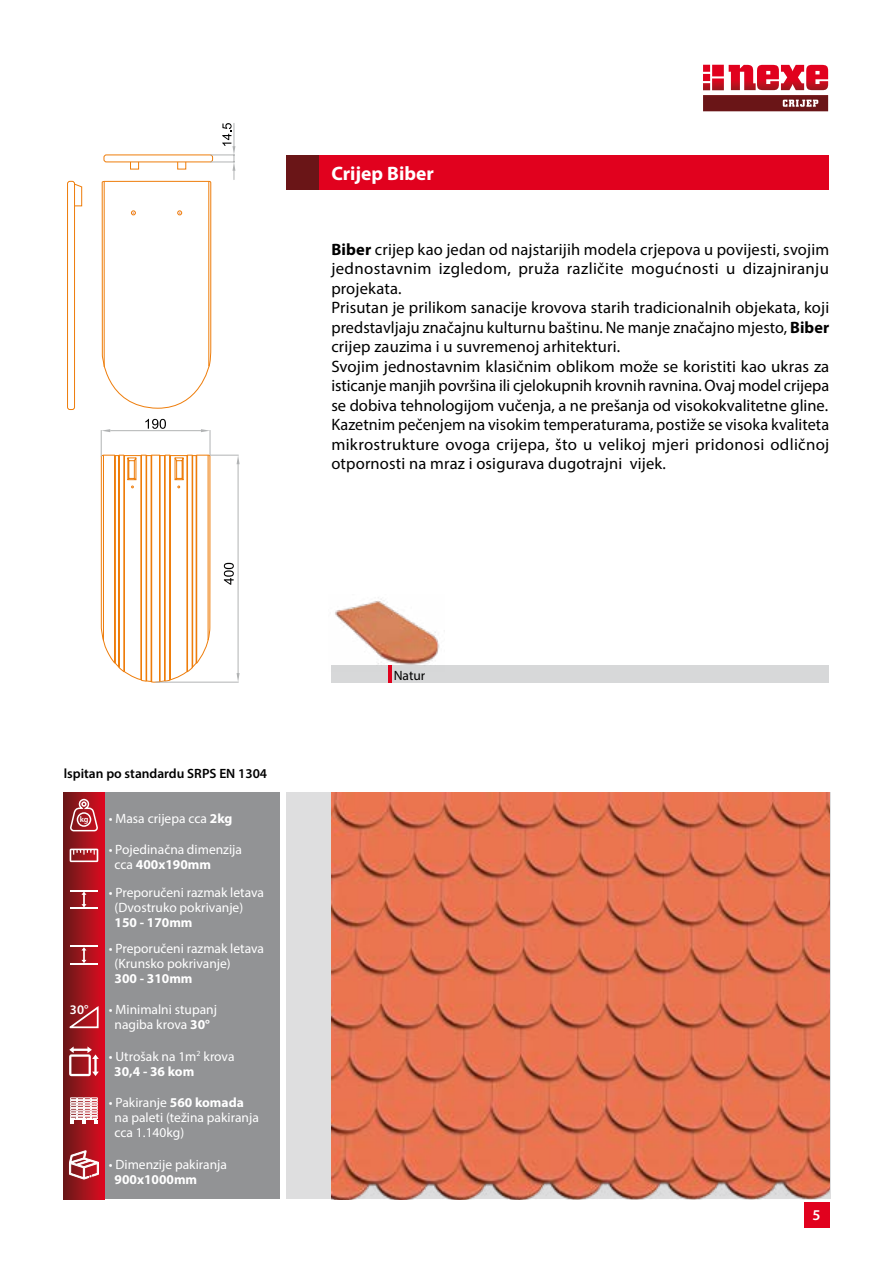
<style>
.page{position:relative;width:893px;height:1263px;background:#fff}
.page>*{position:absolute;margin:0;border:0;box-sizing:border-box;transform-origin:0 0}
.t1{font:700 19.5px "Myriad Pro";color:#fff}
.t2{font:16.5px/19.5px "Myriad Pro";letter-spacing:.005em;color:#000}
.t3{font:600 15px "Myriad Pro";color:#fff}
.t4{font:13.5px/15px "Myriad Pro";color:#fff}
.t5{font:600 13.5px "Myriad Pro";color:#000}
.t6{font:700 13.5px "Myriad Pro";color:#fff}
.t7{font:13.5px "Myriad Pro";color:#000}
.t8{font:600 13.2px "Myriad Pro";color:#fff}
.t9{font:600 8.25px "Myriad Pro";color:#fff}
.s1{font-weight:700}
</style>
<div class="page">
<div style="left:286px;top:793px;width:544px;height:406px;background:#dededf"></div>
<div style="left:286px;top:155px;width:33px;height:34px;background:#6a1517"></div>
<div style="left:319px;top:155px;width:510px;height:34px;background:#e1011e"></div>
<div style="left:64px;top:793px;width:215px;height:406px;background:#929395"></div>
<div style="left:64px;top:793px;width:40px;height:406px;background:linear-gradient(to right,#691a19,#d80f22)"></div>
<svg style="left:70px;top:798px;width:29px;height:34px"></svg>
<hr style="left:70px;top:889px;width:28px;height:2px;background:#fff">
<hr style="left:70px;top:907px;width:28px;height:2px;background:#fff">
<svg style="left:82px;top:891px;width:4px;height:16px"></svg>
<hr style="left:70px;top:945px;width:28px;height:2px;background:#fff">
<hr style="left:70px;top:963px;width:28px;height:2px;background:#fff">
<svg style="left:82px;top:947px;width:4px;height:16px"></svg>
<svg style="left:70px;top:848px;width:28px;height:14px"></svg>
<svg style="left:69px;top:1006px;width:30px;height:23px"></svg>
<svg style="left:69px;top:1046px;width:30px;height:30px"></svg>
<svg style="left:69px;top:1150px;width:30px;height:29px"></svg>
<svg style="left:70px;top:1097px;width:28px;height:27px"></svg>
<div style="left:804px;top:1202px;width:25px;height:26px;background:#e1011e"></div>
<div style="left:104px;top:155px;width:109px;height:7px;border:1px solid #ee7d0b;border-radius:2px"></div>
<svg style="left:130px;top:161px;width:57px;height:9px"></svg>
<svg style="left:210px;top:123px;width:25px;height:57px"></svg>
<svg style="left:102px;top:181px;width:109px;height:1019px"></svg>
<svg style="left:131px;top:211px;width:5px;height:4px"></svg>
<svg style="left:178px;top:211px;width:4px;height:4px"></svg>
<hr style="left:104px;top:181px;width:1px;height:186px;background:#ee7d0b">
<hr style="left:209px;top:181px;width:1px;height:185px;background:#ee7d0b">
<div style="left:67px;top:181px;width:8px;height:229px;border:1px solid #ee7d0b;border-radius:2px"></div>
<svg style="left:74px;top:183px;width:8px;height:24px"></svg>
<svg style="left:101px;top:419px;width:139px;height:264px"></svg>
<div style="left:332px;top:666px;width:497px;height:17px;background:#d7d8d9"></div>
<hr style="left:388px;top:666px;width:3px;height:17px;background:#e1011e">
<img style="left:331px;top:597px;width:113px;height:74px">
<svg style="left:703px;top:65px;width:125px;height:46px"></svg>
<img style="left:332px;top:793px;width:497px;height:406px">
<p class="t1" style="left:331px;top:161px;width:104px">Crijep Biber</p>
<p class="t2" style="left:331px;top:239px;width:499px"><span class="s1">Biber</span> crijep kao jedan od najstarijih modela crjepova u povijesti, svojim jednostavnim izgledom, pruža različite mogućnosti u dizajniranju projekata.<br>Prisutan je prilikom sanacije krovova starih tradicionalnih objekata, koji predstavljaju značajnu kulturnu baštinu. Ne manje značajno mjesto, <span class="s1">Biber </span>crijep zauzima i u suvremenoj arhitekturi.<br>Svojim jednostavnim klasičnim oblikom može se koristiti kao ukras za isticanje manjih površina ili cjelokupnih krovnih ravnina. Ovaj model crijepa se dobiva tehnologijom vučenja, a ne prešanja od visokokvalitetne gline.<br>Kazetnim pečenjem na visokim temperaturama, postiže se visoka kvaliteta mikrostrukture ovoga crijepa, što u velikoj mjeri pridonosi odličnoj otpornosti na mraz i osigurava dugotrajni vijek.</p>
<p class="t5" style="left:64px;top:765px;width:205px">lspitan po standardu SRPS EN 1304</p>
<p class="t9" style="left:80px;top:814px;width:10px">kg</p>
<p class="t4" style="left:109px;top:811px;width:125px">• Masa crijepa cca <span class="s1">2kg</span></p>
<p class="t4" style="left:115px;top:842px;width:129px;text-indent:-6px">• Pojedinačna dimenzija cca <span class="s1">400x190mm</span></p>
<p class="t4" style="left:115px;top:885px;width:151px;text-indent:-6px">• Preporučeni razmak letava (Dvostruko pokrivanje)</p>
<p class="t6" style="left:115px;top:914px;width:79px">150 - 170mm</p>
<p class="t4" style="left:115px;top:940px;width:151px;text-indent:-6px">• Preporučeni razmak letava (Krunsko pokrivanje)</p>
<p class="t6" style="left:115px;top:969px;width:79px">300 - 310mm</p>
<p class="t4" style="left:109px;top:1001px;width:110px;text-align:center">• Minimalni stupanj nagiba krova <span class="s1">30°</span></p>
<p class="t4" style="left:114px;top:1048px;width:122px;text-indent:-5px">• Utrošak na 1m<sup>2</sup> krova<br><span class="s1">30,4 - 36 kom</span></p>
<p class="t8" style="left:70px;top:1001px;width:20px">30°</p>
<p class="t4" style="left:115px;top:1095px;width:146px;text-indent:-6px">• Pakiranje <span class="s1">560 komada </span>na paleti (težina pakiranja cca 1.140kg)</p>
<p class="t4" style="left:109px;top:1156px;width:120px">• Dimenzije pakiranja</p>
<p class="t6" style="left:115px;top:1170px;width:84px">900x1000mm</p>
<p class="t7" style="left:394px;top:667px;width:33px">Natur</p>
<p class="t3" style="left:813px;top:1205px;width:10px">5</p>
</div>
